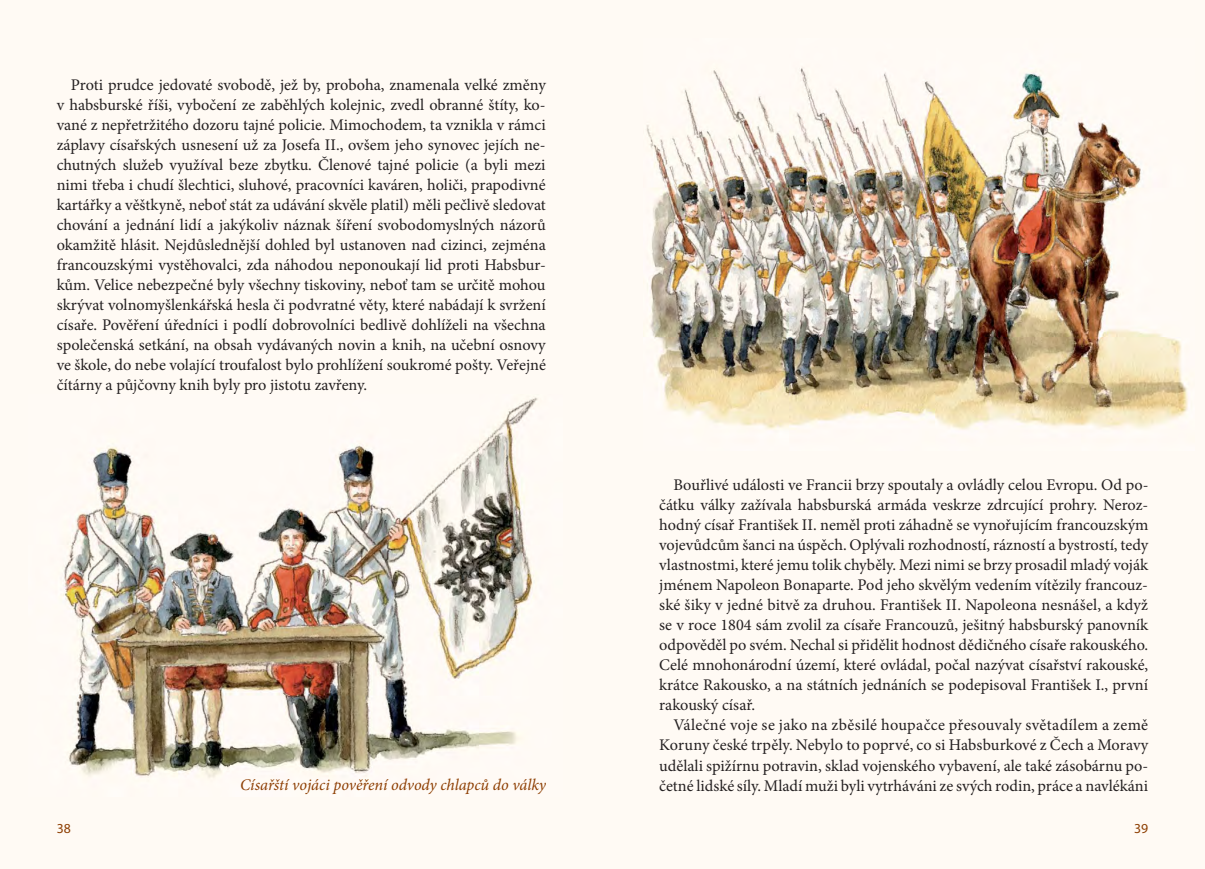
<style>
.page{position:relative;width:1205px;height:869px;background:#fff}
.page>*{position:absolute;margin:0;border:0;box-sizing:border-box;transform-origin:0 0}
.t1{font:16.25px/20px "Minion Pro";color:#231f20;text-align:justify}
.t2{font:italic 16.25px "Minion Pro";letter-spacing:-.005em;color:#8d3e02}
.t3{font:13.75px "Myriad Pro";color:#8d3e02}
</style>
<div class="page">
<div style="left:0;top:0;width:602px;height:868px;background:#fffaf4"></div>
<div style="left:602px;top:0;width:603px;height:868px;background:#fffaf4"></div>
<img style="left:63px;top:397px;width:475px;height:381px">
<img style="left:646px;top:68px;width:542px;height:362px">
<p class="t1" style="left:57px;top:76px;width:491px;text-indent:14px">Proti prudce jedovaté svobodě, jež by, proboha, znamenala velké změny v habsburské říši, vybočení ze zaběhlých kolejnic, zvedl obranné štíty, ko&shy;vané z nepřetržitého dozoru tajné policie. Mimochodem, ta vznikla v rámci záplavy císařských usnesení už za Josefa II., ovšem jeho synovec jejích ne&shy;chutných služeb využíval beze zbytku. Členové tajné policie (a byli mezi nimi třeba i chudí šlechtici, sluhové, pracovníci kaváren, holiči, prapodivné kartářky a věštkyně, neboť stát za udávání skvěle platil) měli pečlivě sledovat chování a jednání lidí a jakýkoliv náznak šíření svobodomyslných názorů okamžitě hlásit. Nejdůslednější dohled byl ustanoven nad cizinci, zejména francouzskými vystěhovalci, zda náhodou neponoukají lid proti Habsbur&shy;kům. Velice nebezpečné byly všechny tiskoviny, neboť tam se určitě mohou skrývat volnomyšlenkářská hesla či podvratné věty, které nabádají k svržení císaře. Pověření úředníci i podlí dobrovolníci bedlivě dohlíželi na všechna společenská setkání, na obsah vydávaných novin a knih, na učební osnovy ve škole, do nebe volající troufalost bylo prohlížení soukromé pošty. Veřejné čítárny a půjčovny knih byly pro jistotu zavřeny.</p>
<p class="t1" style="left:659px;top:476px;width:491px;text-indent:14px">Bouřlivé události ve Francii brzy spoutaly a ovládly celou Evropu. Od po&shy;čátku války zažívala habsburská armáda veskrze zdrcující prohry. Neroz&shy;hodný císař František II. neměl proti záhadně se vynořujícím francouzským vojevůdcům šanci na úspěch. Oplývali rozhodností, rázností a bystrostí, tedy vlastnostmi, které jemu tolik chyběly. Mezi nimi se brzy prosadil mladý voják jménem Napoleon Bonaparte. Pod jeho skvělým vedením vítězily francouz&shy;ské šiky v jedné bitvě za druhou. František II. Napoleona nesnášel, a když se v roce 1804 sám zvolil za císaře Francouzů, ješitný habsburský panovník odpověděl po svém. Nechal si přidělit hodnost dědičného císaře rakouského.<br>Celé mnohonárodní území, které ovládal, počal nazývat císařství rakouské, krátce Rakousko, a na státních jednáních se podepisoval František I., první rakouský císař.</p>
<p class="t1" style="left:659px;top:716px;width:491px;text-indent:14px">Válečné voje se jako na zběsilé houpačce přesouvaly světadílem a země Koruny české trpěly. Nebylo to poprvé, co si Habsburkové z Čech a Moravy udělali spižírnu potravin, sklad vojenského vybavení, ale také zásobárnu po-</p>
<p class="t2" style="left:240px;top:778px;width:307px">Císařští vojáci pověření odvody chlapců do války</p>
<p class="t1" style="left:659px;top:776px;width:490px">četné lidské síly. Mladí muži byli vytrháváni ze svých rodin, práce a navlékáni</p>
<p class="t3" style="left:57px;top:823px;width:16px">38</p>
<p class="t3" style="left:1134px;top:823px;width:16px">39</p>
</div>
